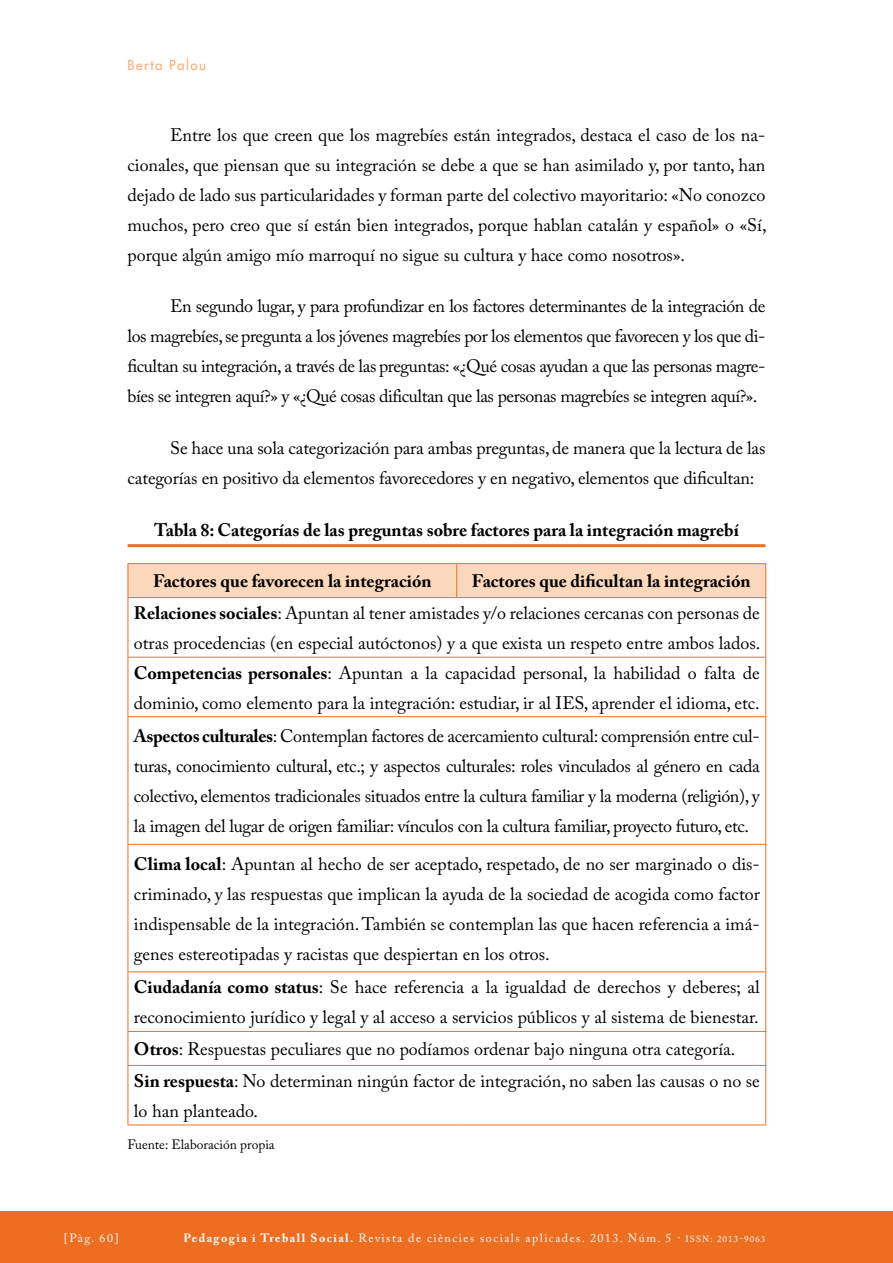
<style>
.page{position:relative;width:893px;height:1263px;background:#fff}
.page>*{position:absolute;margin:0;border:0;box-sizing:border-box;transform-origin:0 0}
.t1{font:18px/30px "Adobe Caslon Pro";color:#000;text-align:justify}
.t2{font:700 18px "Adobe Caslon Pro";color:#000}
.t3{font:13.5px "Adobe Caslon Pro";color:#000}
.t4{font:13.5px "Futura";letter-spacing:.1em;color:#f7ad79}
.t5{font:12px "Adobe Caslon Pro";letter-spacing:.12em;color:#fff}
.s1{font-weight:700}
.s2{font-size:9px}
</style>
<div class="page">
<div style="left:0;top:1212px;width:893px;height:51px;background:#ed6e21"></div>
<hr style="left:128px;top:544px;width:637px;height:3px;background:#ed6e21">
<div style="left:129px;top:564px;width:636px;height:33px;background:#fcd8bc"></div>
<hr style="left:128px;top:563px;width:329px;height:1px;background:#ed6e21">
<hr style="left:128px;top:564px;width:1px;height:33px;background:#ed6e21">
<hr style="left:457px;top:563px;width:309px;height:1px;background:#ed6e21">
<hr style="left:456px;top:564px;width:1px;height:33px;background:#ed6e21">
<hr style="left:765px;top:564px;width:1px;height:33px;background:#ed6e21">
<hr style="left:128px;top:597px;width:329px;height:1px;background:#ed6e21">
<hr style="left:128px;top:598px;width:1px;height:59px;background:#ed6e21">
<hr style="left:457px;top:597px;width:309px;height:1px;background:#ed6e21">
<hr style="left:765px;top:598px;width:1px;height:59px;background:#ed6e21">
<hr style="left:128px;top:657px;width:329px;height:1px;background:#ed6e21">
<hr style="left:128px;top:657px;width:1px;height:59px;background:#ed6e21">
<hr style="left:457px;top:657px;width:309px;height:1px;background:#ed6e21">
<hr style="left:765px;top:657px;width:1px;height:59px;background:#ed6e21">
<hr style="left:128px;top:716px;width:329px;height:1px;background:#ed6e21">
<hr style="left:128px;top:717px;width:1px;height:127px;background:#ed6e21">
<hr style="left:457px;top:716px;width:309px;height:1px;background:#ed6e21">
<hr style="left:765px;top:717px;width:1px;height:127px;background:#ed6e21">
<hr style="left:128px;top:844px;width:329px;height:1px;background:#ed6e21">
<hr style="left:128px;top:845px;width:1px;height:126px;background:#ed6e21">
<hr style="left:457px;top:844px;width:309px;height:1px;background:#ed6e21">
<hr style="left:765px;top:845px;width:1px;height:126px;background:#ed6e21">
<hr style="left:128px;top:971px;width:329px;height:1px;background:#ed6e21">
<hr style="left:128px;top:972px;width:1px;height:59px;background:#ed6e21">
<hr style="left:457px;top:971px;width:309px;height:1px;background:#ed6e21">
<hr style="left:765px;top:972px;width:1px;height:59px;background:#ed6e21">
<hr style="left:128px;top:1031px;width:329px;height:1px;background:#ed6e21">
<hr style="left:128px;top:1032px;width:1px;height:33px;background:#ed6e21">
<hr style="left:457px;top:1031px;width:309px;height:1px;background:#ed6e21">
<hr style="left:765px;top:1032px;width:1px;height:33px;background:#ed6e21">
<hr style="left:128px;top:1065px;width:329px;height:1px;background:#ed6e21">
<hr style="left:128px;top:1066px;width:1px;height:58px;background:#ed6e21">
<hr style="left:457px;top:1065px;width:309px;height:1px;background:#ed6e21">
<hr style="left:765px;top:1066px;width:1px;height:58px;background:#ed6e21">
<hr style="left:128px;top:1124px;width:329px;height:1px;background:#ed6e21">
<hr style="left:457px;top:1124px;width:309px;height:1px;background:#ed6e21">
<p class="t4" style="left:128px;top:57px;width:80px">Berta Palou</p>
<p class="t1" style="left:128px;top:120px;width:641px;text-indent:43px">Entre los que creen que los magrebíes están integrados, destaca el caso de los na&shy;cionales, que piensan que su integración se debe a que se han asimilado y, por tanto, han dejado de lado sus particularidades y forman parte del colectivo mayoritario: «No conozco muchos, pero creo que sí están bien integrados, porque hablan catalán y español» o «Sí, porque algún amigo mío marroquí no sigue su cultura y hace como nosotros».</p>
<p class="t1" style="left:128px;top:291px;width:639px;text-indent:43px">En segundo lugar, y para profundizar en los factores determinantes de la integración de los magrebíes, se pregunta a los jóvenes magrebíes por los elementos que favorecen y los que di&shy;ficultan su integración, a través de las preguntas: «¿Qué cosas ayudan a que las personas magre&shy;bíes se integren aquí?» y «¿Qué cosas dificultan que las personas magrebíes se integren aquí?».</p>
<p class="t1" style="left:128px;top:433px;width:639px;text-indent:43px">Se hace una sola categorización para ambas preguntas, de manera que la lectura de las categorías en positivo da elementos favorecedores y en negativo, elementos que dificultan:</p>
<p class="t2" style="left:154px;top:519px;width:586px">Tabla 8: Categorías de las preguntas sobre factores para la integración magrebí</p>
<p class="t2" style="left:153px;top:570px;width:280px">Factores que favorecen la integración</p>
<p class="t1" style="left:134px;top:565px;width:627px;line-height:31.8px;text-indent:338px"><span class="s1">Factores que dificultan la integración<br>Relaciones sociales</span>: Apuntan al tener amistades y/o relaciones cercanas con personas de</p>
<p class="t1" style="left:134px;top:628px;width:628px">otras procedencias (en especial autóctonos) y a que exista un respeto entre ambos lados.<br><span class="s1">Competencias personales</span>: Apuntan a la capacidad personal, la habilidad o falta de dominio, como elemento para la integración: estudiar, ir al IES, aprender el idioma, etc.</p>
<p class="t1" style="left:134px;top:721px;width:627px"><span class="s1">Aspectos culturales</span>: Contemplan factores de acercamiento cultural: comprensión entre cul&shy;turas, conocimiento cultural, etc.; y aspectos culturales: roles vinculados al género en cada colectivo, elementos tradicionales situados entre la cultura familiar y la moderna (religión), y la imagen del lugar de origen familiar: vínculos con la cultura familiar, proyecto futuro, etc.</p>
<p class="t1" style="left:134px;top:848px;width:627px"><span class="s1">Clima local</span>: Apuntan al hecho de ser aceptado, respetado, de no ser marginado o dis&shy;criminado, y las respuestas que implican la ayuda de la sociedad de acogida como factor indispensable de la integración. También se contemplan las que hacen referencia a imá&shy;genes estereotipadas y racistas que despiertan en los otros.</p>
<p class="t1" style="left:134px;top:972px;width:627px"><span class="s1">Ciudadanía como status</span>: Se hace referencia a la igualdad de derechos y deberes; al reconocimiento jurídico y legal y al acceso a servicios públicos y al sistema de bienestar.</p>
<p class="t1" style="left:134px;top:1033px;width:627px;line-height:31.8px"><span class="s1">Otros</span>: Respuestas peculiares que no podíamos ordenar bajo ninguna otra categoría.<br><span class="s1">Sin respuesta</span>: No determinan ningún factor de integración, no saben las causas o no se</p>
<p class="t1" style="left:134px;top:1096px;width:126px">lo han planteado.</p>
<p class="t3" style="left:128px;top:1137px;width:149px">Fuente: Elaboración propia</p>
<p class="t5" style="left:64px;top:1231px;width:56px">[Pàg. 60]</p>
<p class="t5" style="left:183px;top:1231px;width:584px"><span class="s1">Pedagogia i Treball Social.</span> Revista de ciències socials aplicades. 2013. Núm. 5 · <span class="s2">ISSN: 2013-9063</span></p>
</div>
